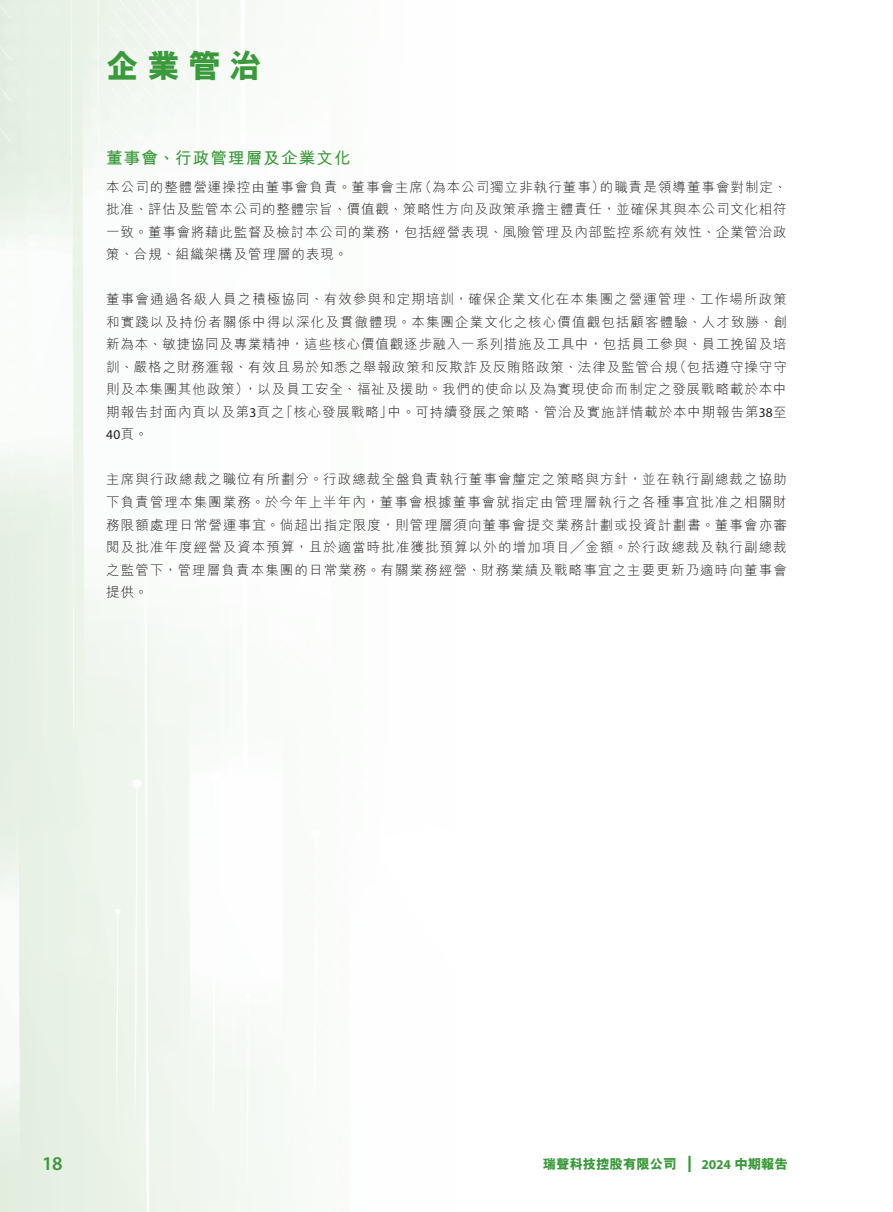
<style>
.page{position:relative;width:893px;height:1212px;background:#fff}
.page>*{position:absolute;margin:0;border:0;box-sizing:border-box;transform-origin:0 0}
.t1{font:800 33px "M Hei HK";color:#3a9a3b}
.t2{font:600 19.5px "Myriad Pro";color:#3a9a3b}
.t3{font:700 16.5px "M Hei HK";letter-spacing:.07em;color:#3a9a3b}
.t4{font:300 13.5px/22.5px "M Hei HK";letter-spacing:.065em;color:#231f20;text-align:justify}
.t5{font:800 13.5px "M Hei HK";letter-spacing:-.01em;color:#3a9a3b}
.t6{font:13.5px "Myriad Pro";color:#231f20}
.s1{font-family:"Myriad Pro";font-weight:400}
.s2{font-family:"M Hei HK";font-weight:300}
.s3{font-family:"Myriad Pro";font-weight:700;font-size:16.2px}
.s4{font-family:"Myriad Pro";font-weight:700}
</style>
<div class="page">
<h1 class="t1" style="left:106px;top:44px;width:157px">企業管治</h1>
<p class="t3" style="left:106px;top:146px;width:246px">董事會、行政管理層及企業文化</p>
<p class="t4" style="left:106px;top:175px;width:682px">本公司的整體營運操控由董事會負責。董事會主席（為本公司獨立非執行董事）的職責是領導董事會對制定、批准、評估及監管本公司的整體宗旨、價值觀、策略性方向及政策承擔主體責任，並確保其與本公司文化相符一致。董事會將藉此監督及檢討本公司的業務，包括經營表現、風險管理及內部監控系統有效性、企業管治政策、合規、組織架構及管理層的表現。</p>
<p class="t4" style="left:106px;top:288px;width:682px">董事會通過各級人員之積極協同、有效參與和定期培訓，確保企業文化在本集團之營運管理、工作場所政策和實踐以及持份者關係中得以深化及貫徹體現。本集團企業文化之核心價值觀包括顧客體驗、人才致勝、創新為本、敏捷協同及專業精神，這些核心價值觀逐步融入一系列措施及工具中，包括員工參與、員工挽留及培訓、嚴格之財務滙報、有效且易於知悉之舉報政策和反欺詐及反賄賂政策、法律及監管合規（包括遵守操守守則及本集團其他政策），以及員工安全、福祉及援助。我們的使命以及為實現使命而制定之發展戰略載於本中期報告封面內頁以及第<span class="s1">3</span>頁之「核心發展戰略」中。可持續發展之策略、管治及實施詳情載於本中期報告第<span class="s1">38</span>至</p>
<p class="t6" style="left:106px;top:427px;width:43px">40<span class="s2">頁。</span></p>
<p class="t4" style="left:106px;top:468px;width:682px">主席與行政總裁之職位有所劃分。行政總裁全盤負責執行董事會釐定之策略與方針，並在執行副總裁之協助下負責管理本集團業務。於今年上半年內，董事會根據董事會就指定由管理層執行之各種事宜批准之相關財務限額處理日常營運事宜。倘超出指定限度，則管理層須向董事會提交業務計劃或投資計劃書。董事會亦審閱及批准年度經營及資本預算，且於適當時批准獲批預算以外的增加項目╱金額。於行政總裁及執行副總裁之監管下，管理層負責本集團的日常業務。有關業務經營、財務業績及戰略事宜之主要更新乃適時向董事會提供。</p>
<h2 class="t2" style="left:42px;top:1151px;width:22px">18</h2>
<p class="t5" style="left:543px;top:1155px;width:247px">瑞聲科技控股有限公司 <span class="s3">|</span> <span class="s4">2024</span> 中期報告</p>
</div>
